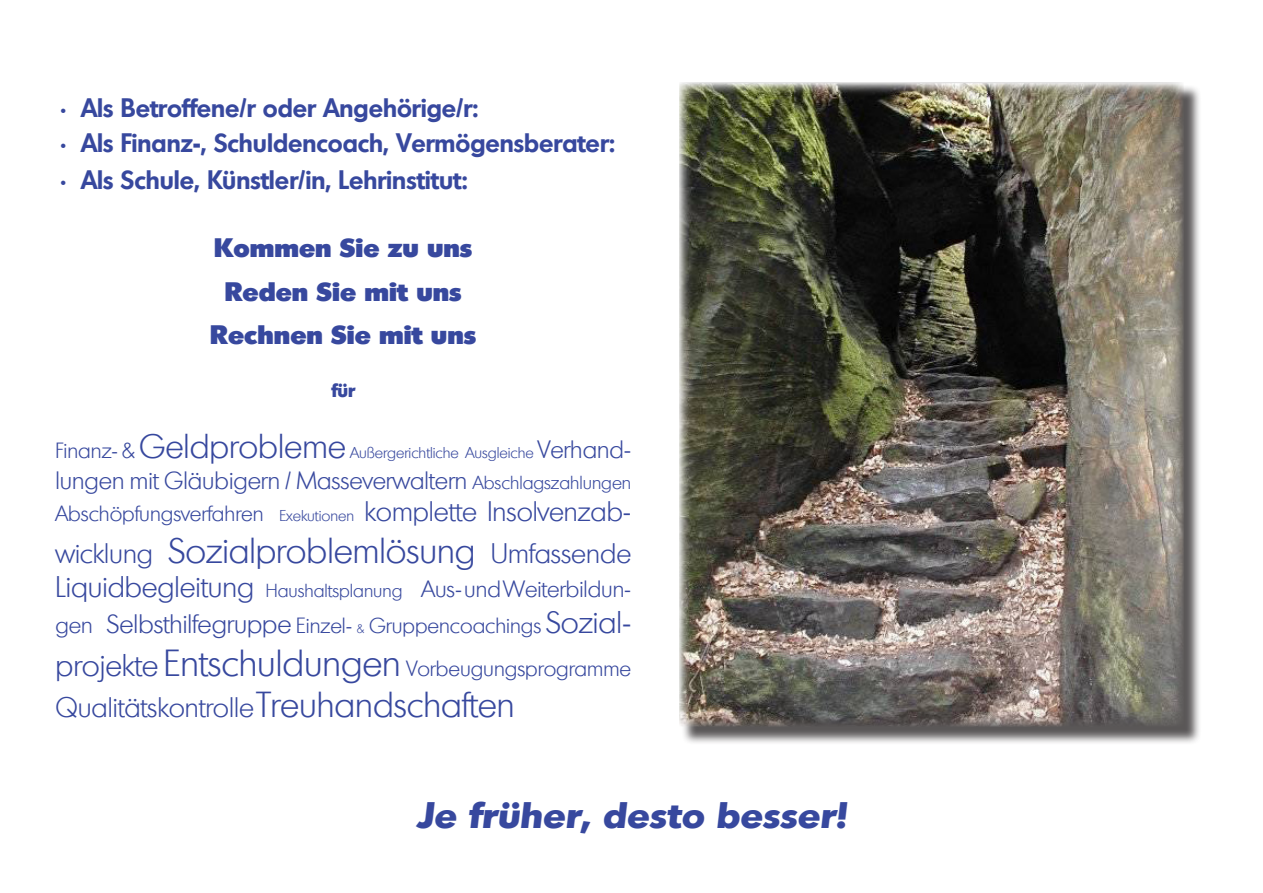
<style>
.page{position:relative;width:1263px;height:893px;background:#fff}
.page>*{position:absolute;margin:0;border:0;box-sizing:border-box;transform-origin:0 0}
.t1{font:italic 700 36px "Montreal";color:#37489e;scale:1.1 1}
.t2{font:300 34.5px "Montreal";color:#37489e}
.t3{font:300 28.5px "Montreal";color:#37489e}
.t4{font:300 27px "Montreal";color:#37489e}
.t5{font:600 25.5px "Montreal";color:#37489e}
.t6{font:800 25.5px "Montreal";color:#37489e;scale:1.1 1}
.t7{font:300 24px "Montreal";color:#37489e}
.t8{font:300 22.5px "Montreal";color:#37489e}
.t9{font:300 21px/43.2px "Montreal";color:#37489e;text-align:right}
.t10{font:700 18.75px "Montreal";color:#37489e}
.t11{font:300 18px "Montreal";color:#37489e}
.t12{font:300 15px "Montreal";color:#37489e}
.s1{font-size:21px}
.s2{font-size:33px}
.s3{font-size:24px}
.s4{font-size:18px}
.s5{font-size:15px}
.s6{font-size:27px}
.s7{font-size:25.5px}
.s8{font-size:12px}
.s9{font-size:30px}
.s10{font-size:36px}
.s11{font-size:34.5px}
</style>
<div class="page">
<div style="left:682px;top:84px;width:527px;height:696px;background:#231f20;opacity:.75"></div>
<img style="left:679px;top:82px;width:504px;height:644px">
<p class="t5" style="left:56px;top:91px;width:425px">• Als Betroffene/r oder Angehörige/r:</p>
<p class="t5" style="left:56px;top:126px;width:561px">• Als Finanz-, Schuldencoach, Vermögensberater:</p>
<p class="t5" style="left:56px;top:162px;width:414px">• Als Schule, Künstler/in, Lehrinstitut:</p>
<p class="t6" style="left:214px;top:231px;width:236px">Kommen Sie zu uns</p>
<p class="t6" style="left:225px;top:274px;width:217px">Reden Sie mit uns</p>
<p class="t6" style="left:210px;top:318px;width:243px">Rechnen Sie mit uns</p>
<p class="t10" style="left:331px;top:378px;width:26px">für</p>
<p class="t12" style="left:56px;top:444px;width:577px"><span class="s1">Finanz- &amp;</span> <span class="s2">Geldprobleme</span> Außergerichtliche Ausgleiche <span class="s3">Verhand-</span></p>
<p class="t7" style="left:56px;top:466px;width:577px">lungen mit Gläubigern / Masseverwaltern <span class="s4">Abschlagszahlungen</span></p>
<p class="t9" style="left:56px;top:492px;width:577px">Abschöpfungsverfahren <span class="s5">Exekutionen</span> <span class="s6">komplette Insolvenzab-</span></p>
<p class="t2" style="left:56px;top:529px;width:577px"><span class="s6">wicklung</span> Sozialproblemlösung <span class="s6">Umfassende</span></p>
<p class="t3" style="left:56px;top:569px;width:200px">Liquidbegleitung</p>
<p class="t11" style="left:266px;top:579px;width:138px">Haushaltsplanung</p>
<p class="t8" style="left:421px;top:575px;width:211px">Aus-undWeiterbildun-</p>
<p class="t8" style="left:56px;top:611px;width:39px">gen</p>
<p class="t9" style="left:56px;top:603px;width:577px"><span class="s7">Selbsthilfegruppe</span> Einzel- <span class="s8">&amp;</span> Gruppencoachings <span class="s9">Sozial&shy;projekte</span> <span class="s10">Entschuldungen</span> Vorbeugungsprogramme</p>
<p class="t4" style="left:56px;top:691px;width:461px">Qualitätskontrolle<span class="s11">Treuhandschaften</span></p>
<p class="t1" style="left:417px;top:791px;width:392px">Je früher, desto besser!</p>
</div>
